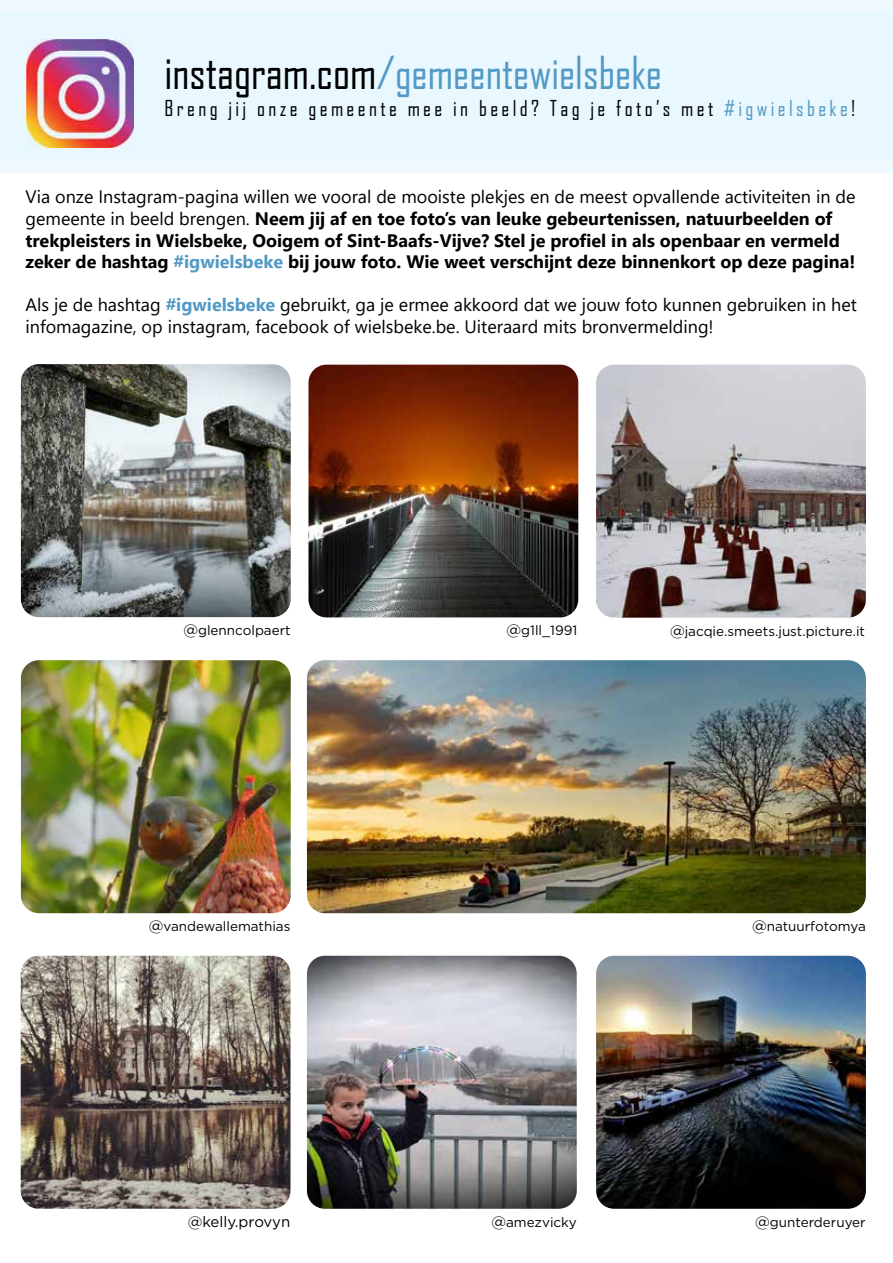
<style>
.page{position:relative;width:893px;height:1263px;background:#fff}
.page>*{position:absolute;margin:0;border:0;box-sizing:border-box;transform-origin:0 0}
.t1{font:43.5px "Agency FB";color:#5299c4}
.t2{font:21px "Agency FB";letter-spacing:.16em;color:#000}
.t3{font:700 18px/21.6px "Segoe UI";color:#000}
.t4{font:18px/21.6px "Segoe UI";color:#000}
.t5{font:15px "Gotham";color:#000}
.t6{font:13.5px "Gotham";color:#000}
.t7{font:13.5px "Segoe UI";color:#000}
.s1{font-size:45px;color:#000}
.s2{color:#5299c4}
.s3{font-weight:400}
.s4{font-weight:700;color:#5299c4}
.s5{font-size:15px}
</style>
<div class="page">
<div style="left:0;top:0;width:893px;height:173px;background:#f0f9fe"></div>
<div style="left:0;top:11px;width:893px;height:149px;background:#e9f7fe"></div>
<img style="left:27px;top:40px;width:107px;height:107px">
<img style="left:308px;top:365px;width:270px;height:252px">
<img style="left:596px;top:365px;width:270px;height:253px">
<img style="left:307px;top:660px;width:559px;height:253px">
<img style="left:21px;top:364px;width:270px;height:253px">
<img style="left:307px;top:956px;width:270px;height:253px">
<img style="left:21px;top:660px;width:270px;height:253px">
<img style="left:21px;top:956px;width:269px;height:253px">
<img style="left:596px;top:956px;width:270px;height:253px">
<h1 class="t1" style="left:165px;top:46px;width:499px"><span class="s1">instagram.com</span>/gemeentewielsbeke</h1>
<p class="t2" style="left:165px;top:96px;width:692px">Breng jij onze gemeente mee in beeld? Tag je foto’s met <span class="s2">#igwielsbeke</span>!</p>
<p class="t3" style="left:26px;top:185px;width:832px"><span class="s3">Via onze Instagram-pagina willen we vooral de mooiste plekjes en de meest opvallende activiteiten in de gemeente in beeld brengen.</span> Neem jij af en toe foto’s van leuke gebeurtenissen, natuurbeelden of trekpleisters in Wielsbeke, Ooigem of Sint-Baafs-Vijve? Stel je profiel in als openbaar en vermeld zeker de hashtag <span class="s2">#igwielsbeke</span> bij jouw foto. Wie weet verschijnt deze binnenkort op deze pagina!</p>
<p class="t4" style="left:26px;top:293px;width:833px">Als je de hashtag <span class="s4">#igwielsbeke</span> gebruikt, ga je ermee akkoord dat we jouw foto kunnen gebruiken in het infomagazine, op instagram, facebook of wielsbeke.be. Uiteraard mits bronvermelding!</p>
<p class="t6" style="left:183px;top:621px;width:109px"><span class="s5">@</span>glenncolpaert</p>
<p class="t6" style="left:670px;top:622px;width:196px"><span class="s5">@</span>jacqie.smeets.just.picture.it</p>
<p class="t6" style="left:507px;top:621px;width:72px"><span class="s5">@</span>g1ll_1991</p>
<p class="t6" style="left:149px;top:918px;width:143px"><span class="s5">@</span>vandewallemathias</p>
<p class="t6" style="left:752px;top:918px;width:115px"><span class="s5">@</span>natuurfotomya</p>
<p class="t5" style="left:188px;top:1212px;width:104px">@kelly.provyn</p>
<p class="t6" style="left:755px;top:1213px;width:112px"><span class="s5">@</span>gunterderuyer</p>
<p class="t6" style="left:491px;top:1213px;width:87px"><span class="s5">@</span>amezvicky</p>
<p class="t7" style="left:752px;top:1218px;width:118px"><span class="s5">@</span>chouffe_de_hond</p>
</div>
